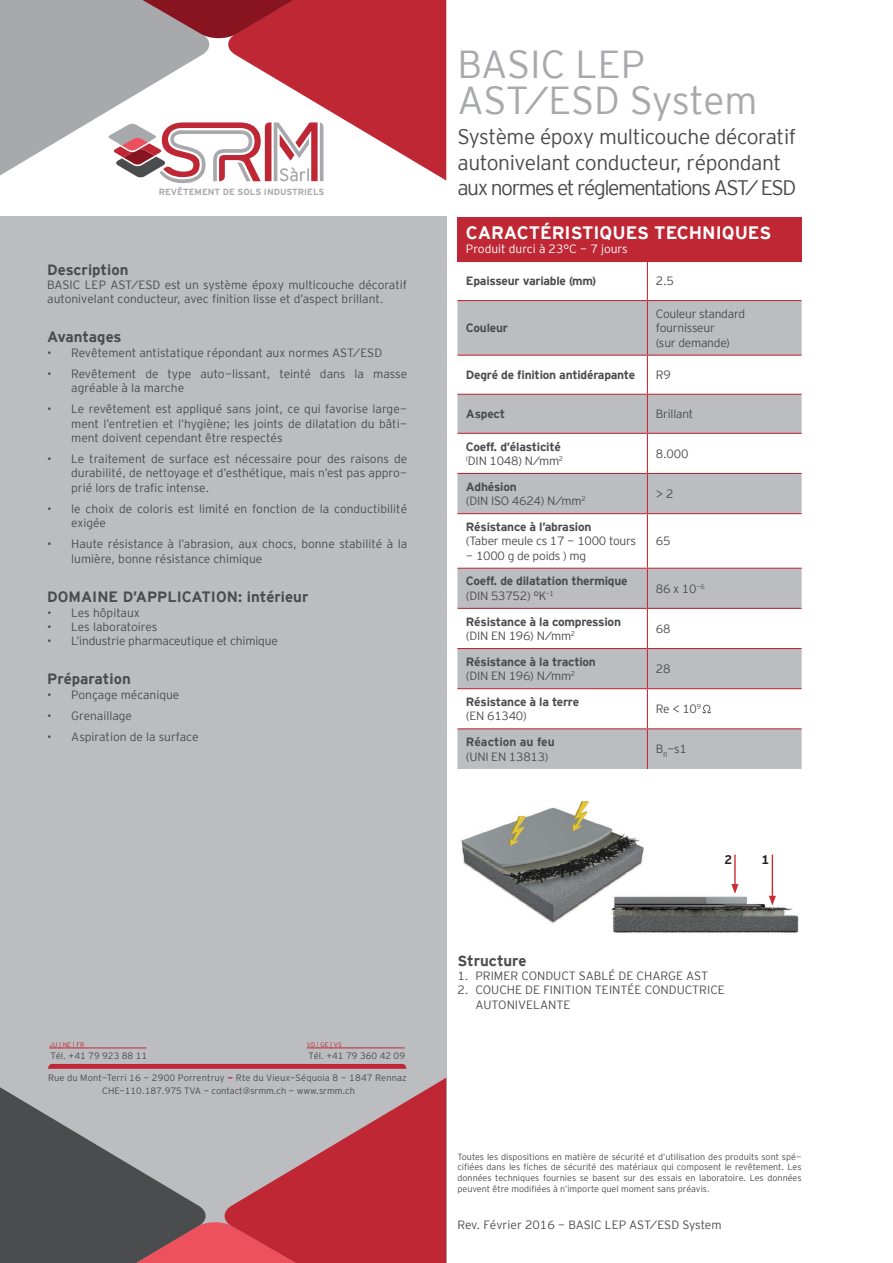
<style>
.page{position:relative;width:893px;height:1263px;background:#fff}
.page>*{position:absolute;margin:0;border:0;box-sizing:border-box;transform-origin:0 0}
.t1{font:39px/36px "Interstate Mono Lgt";letter-spacing:-.01em;color:#a8a9ad}
.t2{font:21px/25.2px "Interstate Mono Lgt";letter-spacing:-.02em;color:#4b4c4d}
.t3{font:700 18px "Interstate Mono";color:#fff}
.t4{font:700 15px "Interstate Mono";color:#4b4c4d}
.t5{font:700 12.6px "Interstate Mono";color:#231f20}
.t6{font:12px/14.4px "Interstate Mono Lgt";color:#4b4c4d}
.t7{font:700 12px "Interstate Mono";letter-spacing:-.02em;color:#4b4c4d}
.t8{font:12px/14.4px "Interstate Mono Lgt";letter-spacing:-.02em;color:#4b4c4d}
.t9{font:12px "Interstate Mono Lgt";color:#fff}
.t10{font:700 12px "Interstate Mono";color:#4b4c4d}
.t11{font:9.3px/13.4px "Interstate Mono Lgt";color:#4b4c4d;text-align:center}
.t12{font:9px/10.8px "Interstate Mono Lgt";color:#4b4c4d;text-align:justify}
.t13{font:700 9px "Interstate Mono";color:#a8a9ad}
.t14{font:6.45px "Interstate Mono Lgt";color:#bf2735}
.s1{font-family:"Interstate Mono";font-weight:700;color:#bf2735}
</style>
<div class="page">
<div style="left:0;top:217px;width:446px;height:1046px;background:#bcbdc0"></div>
<svg style="left:0;top:1078px;width:446px;height:185px"></svg>
<svg style="left:48px;top:1064px;width:359px;height:5px"></svg>
<hr style="left:49px;top:1048px;width:97px;height:1px;background:#bf2735">
<hr style="left:307px;top:1048px;width:98px;height:1px;background:#bf2735">
<svg style="left:0;top:0;width:446px;height:183px"></svg>
<div style="left:457px;top:217px;width:345px;height:44px;background:#bf2735"></div>
<svg style="left:457px;top:301px;width:345px;height:468px;fill:#bcbdc0"></svg>
<hr style="left:457px;top:261px;width:190px;height:1px;background:#bf2735">
<hr style="left:647px;top:261px;width:155px;height:1px;background:#bf2735">
<hr style="left:647px;top:262px;width:1px;height:38px;background:#bf2735">
<hr style="left:457px;top:300px;width:190px;height:1px;background:#bf2735">
<hr style="left:647px;top:300px;width:155px;height:1px;background:#bf2735">
<hr style="left:647px;top:301px;width:1px;height:54px;background:#bf2735">
<hr style="left:457px;top:355px;width:190px;height:1px;background:#bf2735">
<hr style="left:647px;top:355px;width:155px;height:1px;background:#bf2735">
<hr style="left:647px;top:356px;width:1px;height:38px;background:#bf2735">
<hr style="left:457px;top:394px;width:190px;height:1px;background:#bf2735">
<hr style="left:647px;top:394px;width:155px;height:1px;background:#bf2735">
<hr style="left:647px;top:395px;width:1px;height:38px;background:#bf2735">
<hr style="left:457px;top:433px;width:190px;height:1px;background:#bf2735">
<hr style="left:647px;top:433px;width:155px;height:1px;background:#bf2735">
<hr style="left:647px;top:434px;width:1px;height:39px;background:#bf2735">
<hr style="left:457px;top:473px;width:190px;height:1px;background:#bf2735">
<hr style="left:647px;top:473px;width:155px;height:1px;background:#bf2735">
<hr style="left:647px;top:474px;width:1px;height:39px;background:#bf2735">
<hr style="left:457px;top:513px;width:190px;height:1px;background:#bf2735">
<hr style="left:647px;top:513px;width:155px;height:1px;background:#bf2735">
<hr style="left:647px;top:514px;width:1px;height:54px;background:#bf2735">
<hr style="left:457px;top:568px;width:190px;height:1px;background:#bf2735">
<hr style="left:647px;top:568px;width:155px;height:1px;background:#bf2735">
<hr style="left:647px;top:569px;width:1px;height:39px;background:#bf2735">
<hr style="left:457px;top:608px;width:190px;height:1px;background:#bf2735">
<hr style="left:647px;top:608px;width:155px;height:1px;background:#bf2735">
<hr style="left:647px;top:609px;width:1px;height:39px;background:#bf2735">
<hr style="left:457px;top:648px;width:190px;height:1px;background:#bf2735">
<hr style="left:647px;top:648px;width:155px;height:1px;background:#bf2735">
<hr style="left:647px;top:649px;width:1px;height:39px;background:#bf2735">
<hr style="left:457px;top:688px;width:190px;height:1px;background:#bf2735">
<hr style="left:647px;top:688px;width:155px;height:1px;background:#bf2735">
<hr style="left:647px;top:689px;width:1px;height:39px;background:#bf2735">
<hr style="left:457px;top:728px;width:190px;height:1px;background:#bf2735">
<hr style="left:647px;top:728px;width:155px;height:1px;background:#bf2735">
<hr style="left:647px;top:729px;width:1px;height:40px;background:#bf2735">
<svg style="left:703px;top:705px;width:8px;height:8px"></svg>
<img style="left:461px;top:801px;width:338px;height:132px">
<svg style="left:731px;top:854px;width:7px;height:40px"></svg>
<svg style="left:769px;top:854px;width:7px;height:51px"></svg>
<p class="t13" style="left:159px;top:187px;width:167px">REVÊTEMENT DE SOLS INDUSTRIELS</p>
<p class="t4" style="left:47px;top:261px;width:83px">Description</p>
<p class="t6" style="left:47px;top:277px;width:15px">Basic</p>
<p class="t6" style="left:47px;top:277px;width:361px;text-indent:38px">LEP AST/ESD est un système époxy multicouche décoratif autonivelant conducteur, avec finition lisse et d’aspect brillant.</p>
<p class="t4" style="left:47px;top:329px;width:76px">Avantages</p>
<p class="t6" style="left:47px;top:345px;width:337px">• Revêtement antistatique répondant aux normes AST/ESD</p>
<p class="t6" style="left:71px;top:366px;width:338px;text-indent:-24px">• Revêtement de type auto-lissant, teinté dans la masse agréable à la marche</p>
<p class="t6" style="left:71px;top:402px;width:338px;text-align:justify;text-indent:-24px">• Le revêtement est appliqué sans joint, ce qui favorise large&shy;ment l’entretien et l’hygiène; les joints de dilatation du bâti&shy;ment doivent cependant être respectés</p>
<p class="t6" style="left:71px;top:451px;width:338px;text-align:justify;text-indent:-24px">• Le traitement de surface est nécessaire pour des raisons de durabilité, de nettoyage et d’esthétique, mais n’est pas appro&shy;prié lors de trafic intense.</p>
<p class="t6" style="left:71px;top:501px;width:338px;text-indent:-24px">• le choix de coloris est limité en fonction de la conductibilité exigée</p>
<p class="t6" style="left:71px;top:537px;width:337px;text-indent:-24px">• Haute résistance à l’abrasion, aux chocs, bonne stabilité à la lumière, bonne résistance chimique</p>
<p class="t4" style="left:47px;top:589px;width:100px">Domaine d’app</p>
<p class="t4" style="left:167px;top:589px;width:143px">lication: intérieur</p>
<p class="t6" style="left:47px;top:605px;width:94px">• Les hôpitaux</p>
<p class="t6" style="left:47px;top:619px;width:112px">• Les laboratoires</p>
<p class="t6" style="left:47px;top:634px;width:232px">• L’industrie pharmaceutique et chimique</p>
<p class="t4" style="left:47px;top:671px;width:85px">Préparation</p>
<p class="t6" style="left:47px;top:687px;width:134px">• Ponçage mécanique</p>
<p class="t6" style="left:47px;top:708px;width:86px">• Grenaillage</p>
<p class="t6" style="left:47px;top:729px;width:153px">• Aspiration de la surface</p>
<p class="t14" style="left:49px;top:1041px;width:36px">JU | NE | FR</p>
<p class="t14" style="left:307px;top:1041px;width:37px">VD | GE | VS</p>
<p class="t11" style="left:48px;top:1071px;width:360px">Rue du Mont-Terri 16 - 2900 Porrentruy <span class="s1">-</span> Rte du Vieux-Séquoia 8 - 1847 Rennaz<br>CHE-110.187.975 TVA - contact@srmm.ch - www.srmm.ch</p>
<p class="t11" style="left:51px;top:1049px;width:98px">Tél. +41 79 923 88 11</p>
<p class="t11" style="left:308px;top:1049px;width:98px">Tél. +41 79 360 42 09</p>
<h1 class="t1" style="left:457px;top:46px;width:301px">BASIC LEP<br>AST/ESD System</h1>
<h2 class="t2" style="left:457px;top:124px;width:340px">Système époxy multicouche décoratif autonivelant conducteur, répondant aux normes et réglementations AST/ ESD</h2>
<h3 class="t3" style="left:466px;top:222px;width:307px">CARAcTéRISTIQUES TECHNIQUES</h3>
<p class="t9" style="left:466px;top:242px;width:163px">Produit durci à 23°C - 7 jours</p>
<p class="t7" style="left:466px;top:274px;width:132px">Epaisseur variable (mm)</p>
<p class="t6" style="left:656px;top:274px;width:20px">2.5</p>
<p class="t7" style="left:466px;top:321px;width:44px">Couleur</p>
<p class="t8" style="left:656px;top:306px;width:91px">Couleur standard fournisseur<br>(sur demande)</p>
<p class="t7" style="left:466px;top:368px;width:171px">Degré de finition antidérapante</p>
<p class="t6" style="left:656px;top:368px;width:16px">R9</p>
<p class="t7" style="left:466px;top:407px;width:41px">Aspect</p>
<p class="t8" style="left:656px;top:407px;width:39px">Brillant</p>
<p class="t7" style="left:466px;top:440px;width:96px">Coeff. d’élasticité</p>
<p class="t8" style="left:466px;top:453px;width:99px"><sup>(</sup>DIN 1048) N/mm<sup>2</sup></p>
<p class="t6" style="left:656px;top:446px;width:34px">8.000</p>
<p class="t7" style="left:466px;top:480px;width:52px">Adhésion</p>
<p class="t8" style="left:466px;top:494px;width:121px">(DIN ISO 4624) N/mm<sup>2</sup></p>
<p class="t7" style="left:466px;top:520px;width:127px">Résistance à l’abrasion</p>
<p class="t8" style="left:466px;top:534px;width:172px">(Taber meule cs 17 - 1000 tours</p>
<p class="t8" style="left:466px;top:548px;width:122px">- 1000 g de poids ) mg</p>
<p class="t7" style="left:466px;top:574px;width:163px">Coeff. de dilatation thermique</p>
<p class="t8" style="left:466px;top:588px;width:89px">(DIN 53752) °K<sup>-1</sup></p>
<p class="t7" style="left:466px;top:615px;width:157px">Résistance à la compression</p>
<p class="t8" style="left:466px;top:628px;width:111px">(DIN EN 196) N/mm<sup>2</sup></p>
<p class="t7" style="left:466px;top:655px;width:131px">Résistance à la traction</p>
<p class="t8" style="left:466px;top:669px;width:111px">(DIN EN 196) N/mm<sup>2</sup></p>
<p class="t7" style="left:466px;top:695px;width:115px">Résistance à la terre</p>
<p class="t6" style="left:466px;top:709px;width:62px">(EN 61340)</p>
<p class="t6" style="left:656px;top:486px;width:19px">&gt; 2</p>
<p class="t6" style="left:656px;top:534px;width:16px">65</p>
<p class="t6" style="left:656px;top:581px;width:50px">86 x 10<sup>-6</sup></p>
<p class="t6" style="left:656px;top:621px;width:16px">68</p>
<p class="t6" style="left:656px;top:661px;width:16px">28</p>
<p class="t6" style="left:656px;top:702px;width:47px">Re &lt; 10<sup>9</sup></p>
<p class="t10" style="left:466px;top:735px;width:90px">Réaction au feu</p>
<p class="t8" style="left:466px;top:749px;width:84px">(UNI EN 13813)</p>
<p class="t6" style="left:656px;top:742px;width:33px">B<sub>fl</sub>-s1</p>
<p class="t5" style="left:724px;top:852px;width:9px">2</p>
<p class="t5" style="left:762px;top:852px;width:9px">1</p>
<p class="t4" style="left:457px;top:952px;width:71px">Structure</p>
<p class="t6" style="left:457px;top:968px;width:252px">1. PRIMER CONDUCT sablé de CHARGE AST</p>
<p class="t6" style="left:457px;top:983px;width:23px">2. couche</p>
<p class="t6" style="left:525px;top:983px;width:25px">de finition</p>
<p class="t6" style="left:595px;top:983px;width:132px">TEINTÉE CONDUCTRICE</p>
<p class="t6" style="left:475px;top:997px;width:97px">AUTONIVELANTE</p>
<p class="t12" style="left:457px;top:1151px;width:346px">Toutes les dispositions en matière de sécurité et d’utilisation des produits sont spé&shy;cifiées dans les fiches de sécurité des matériaux qui composent le revêtement. Les données techniques fournies se basent sur des essais en laboratoire. Les données peuvent être modifiées à n’importe quel moment sans préavis.</p>
<p class="t6" style="left:457px;top:1217px;width:126px">Rev. Février 2016 - Basic</p>
<p class="t6" style="left:605px;top:1217px;width:118px">LEP AST/ESD System</p>
</div>
